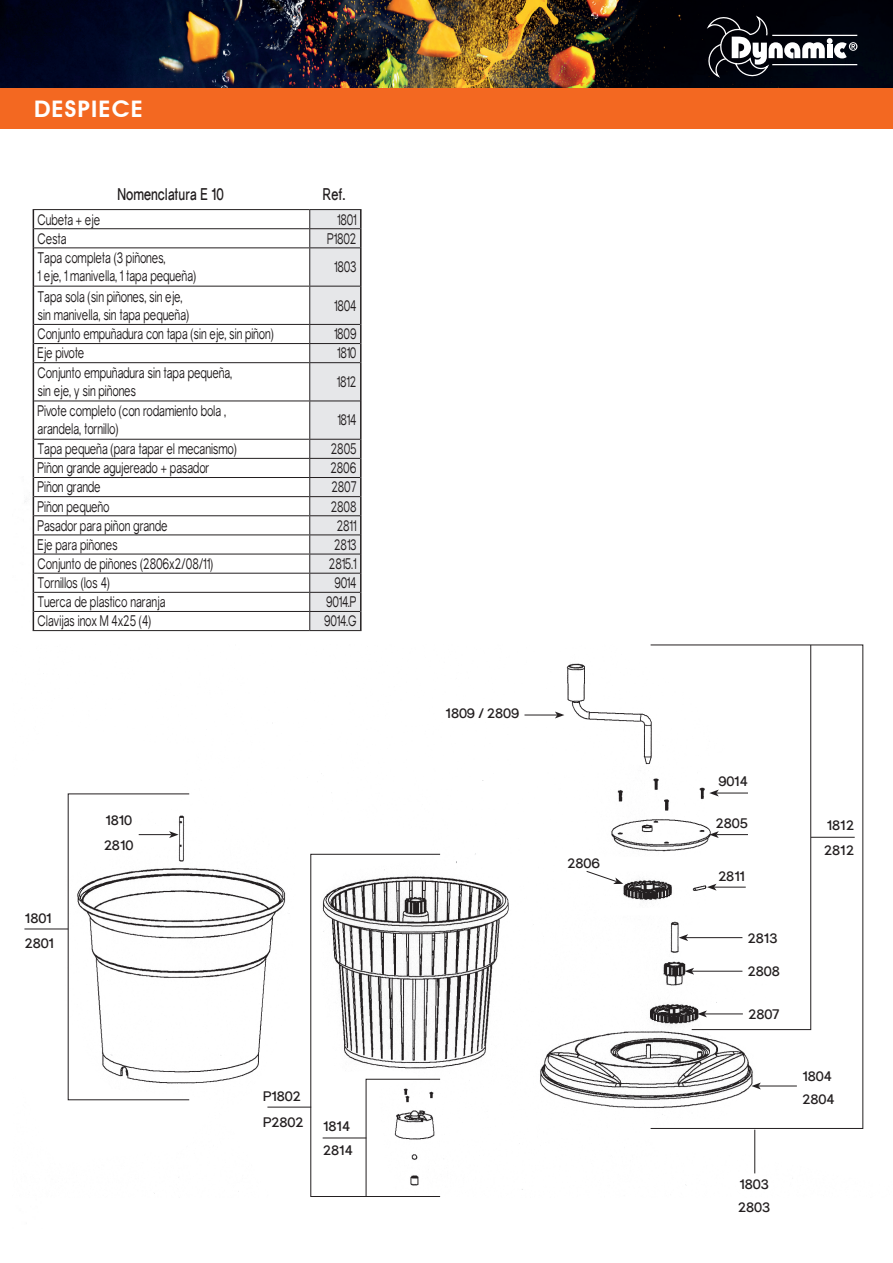
<style>
.page{position:relative;width:893px;height:1263px;background:#fff}
.page>*{position:absolute;margin:0;border:0;box-sizing:border-box;transform-origin:0 0}
.t1{font:600 22.8px "Avant Garde IT Cby BT";letter-spacing:.05em;color:#fff;scale:1.05 1}
.t2{font:700 16.5px "Gravity";color:#231f20;scale:.75 1}
.t3{font:15px/18px "Gravity";letter-spacing:-.01em;color:#231f20;scale:.75 1}
.t4{font:15px "Gravity";letter-spacing:-.01em;color:#231f20;scale:.74 1}
.t5{font:700 13.5px/24.8px "Gravity";letter-spacing:-.01em;color:#231f20}
</style>
<div class="page">
<div style="left:0;top:86px;width:893px;height:43px;background:#f36821"></div>
<img style="left:0;top:0;width:893px;height:87px">
<svg style="left:707px;top:15px;width:150px;height:63px"></svg>
<img style="left:25px;top:476px;width:18px;height:156px">
<img style="left:24px;top:644px;width:840px;height:550px">
<hr style="left:24px;top:928px;width:44px;height:1px;background:#231f20">
<hr style="left:139px;top:834px;width:32px;height:1px;background:#231f20">
<svg style="left:169px;top:831px;width:10px;height:7px"></svg>
<div style="left:310px;top:854px;width:130px;height:343px;border:1px solid #231f20"></div>
<hr style="left:267px;top:1107px;width:44px;height:1px;background:#231f20">
<svg style="left:365px;top:1078px;width:76px;height:119px"></svg>
<hr style="left:323px;top:1137px;width:43px;height:1px;background:#231f20">
<hr style="left:686px;top:937px;width:56px;height:1px;background:#231f20">
<svg style="left:679px;top:934px;width:9px;height:7px"></svg>
<svg style="left:685px;top:968px;width:6px;height:7px"></svg>
<hr style="left:758px;top:1085px;width:39px;height:1px;background:#231f20">
<svg style="left:751px;top:1082px;width:10px;height:7px"></svg>
<svg style="left:586px;top:870px;width:37px;height:14px"></svg>
<svg style="left:691px;top:646px;width:120px;height:384px"></svg>
<hr style="left:811px;top:837px;width:44px;height:1px;background:#231f20">
<hr style="left:754px;top:1130px;width:1px;height:43px;background:#231f20">
<hr style="left:524px;top:715px;width:33px;height:1px;background:#231f20">
<svg style="left:555px;top:711px;width:9px;height:7px"></svg>
<svg style="left:33px;top:210px;width:1px;height:38px"></svg>
<hr style="left:33px;top:248px;width:1px;height:38px;background:#231f20">
<hr style="left:33px;top:286px;width:1px;height:38px;background:#231f20">
<svg style="left:33px;top:324px;width:1px;height:39px"></svg>
<hr style="left:33px;top:363px;width:1px;height:38px;background:#231f20">
<hr style="left:33px;top:401px;width:1px;height:38px;background:#231f20">
<svg style="left:33px;top:439px;width:1px;height:191px"></svg>
<svg style="left:309px;top:210px;width:53px;height:420px;background:#dadbdd"></svg>
<hr style="left:33px;top:209px;width:277px;height:1px;background:#231f20">
<hr style="left:310px;top:209px;width:52px;height:1px;background:#231f20">
<hr style="left:34px;top:228px;width:276px;height:1px;background:#231f20">
<hr style="left:310px;top:228px;width:50px;height:1px;background:#231f20">
<hr style="left:34px;top:247px;width:276px;height:1px;background:#231f20">
<hr style="left:310px;top:247px;width:50px;height:1px;background:#231f20">
<hr style="left:34px;top:286px;width:276px;height:1px;background:#231f20">
<hr style="left:310px;top:286px;width:50px;height:1px;background:#231f20">
<hr style="left:34px;top:324px;width:276px;height:1px;background:#231f20">
<hr style="left:310px;top:324px;width:50px;height:1px;background:#231f20">
<hr style="left:34px;top:343px;width:276px;height:1px;background:#231f20">
<hr style="left:310px;top:343px;width:50px;height:1px;background:#231f20">
<hr style="left:34px;top:362px;width:276px;height:1px;background:#231f20">
<hr style="left:310px;top:362px;width:50px;height:1px;background:#231f20">
<hr style="left:34px;top:401px;width:276px;height:1px;background:#231f20">
<hr style="left:310px;top:401px;width:50px;height:1px;background:#231f20">
<hr style="left:34px;top:439px;width:276px;height:1px;background:#231f20">
<hr style="left:310px;top:439px;width:50px;height:1px;background:#231f20">
<hr style="left:34px;top:458px;width:276px;height:1px;background:#231f20">
<hr style="left:310px;top:458px;width:50px;height:1px;background:#231f20">
<hr style="left:34px;top:477px;width:276px;height:1px;background:#231f20">
<hr style="left:310px;top:477px;width:50px;height:1px;background:#231f20">
<hr style="left:34px;top:496px;width:276px;height:1px;background:#231f20">
<hr style="left:310px;top:496px;width:50px;height:1px;background:#231f20">
<hr style="left:34px;top:515px;width:276px;height:1px;background:#231f20">
<hr style="left:310px;top:515px;width:50px;height:1px;background:#231f20">
<hr style="left:34px;top:534px;width:276px;height:1px;background:#231f20">
<hr style="left:310px;top:534px;width:50px;height:1px;background:#231f20">
<hr style="left:34px;top:554px;width:276px;height:1px;background:#231f20">
<hr style="left:310px;top:554px;width:50px;height:1px;background:#231f20">
<hr style="left:34px;top:573px;width:276px;height:1px;background:#231f20">
<hr style="left:310px;top:573px;width:50px;height:1px;background:#231f20">
<hr style="left:34px;top:592px;width:276px;height:1px;background:#231f20">
<hr style="left:310px;top:592px;width:50px;height:1px;background:#231f20">
<hr style="left:34px;top:611px;width:276px;height:1px;background:#231f20">
<hr style="left:310px;top:611px;width:50px;height:1px;background:#231f20">
<hr style="left:33px;top:630px;width:277px;height:1px;background:#231f20">
<hr style="left:310px;top:630px;width:52px;height:1px;background:#231f20">
<h1 class="t1" style="left:34px;top:95px;width:105px">DESPIECE</h1>
<p class="t2" style="left:117px;top:184px;width:143px">Nomenclatura E 10</p>
<p class="t2" style="left:323px;top:184px;width:32px">Ref.</p>
<p class="t3" style="left:38px;top:210px;width:85px">Cubeta + eje</p>
<p class="t3" style="left:337px;top:210px;width:27px">1801</p>
<p class="t3" style="left:38px;top:229px;width:40px">Cesta</p>
<p class="t3" style="left:327px;top:229px;width:41px">P1802</p>
<p class="t3" style="left:38px;top:249px;width:213px">Tapa completa (3 piñones,<br>1 eje, 1 manivella, 1 tapa pequeña)</p>
<p class="t3" style="left:334px;top:258px;width:31px">1803</p>
<p class="t3" style="left:38px;top:287px;width:204px">Tapa sola (sin piñones, sin eje, sin manivella, sin tapa pequeña)</p>
<p class="t3" style="left:334px;top:296px;width:31px">1804</p>
<p class="t4" style="left:38px;top:325px;width:320px">Conjunto empuñadura con tapa (sin eje, sin piñon)</p>
<p class="t3" style="left:334px;top:325px;width:32px">1809</p>
<p class="t3" style="left:38px;top:344px;width:64px">Eje pivote</p>
<p class="t3" style="left:337px;top:344px;width:27px">1810</p>
<p class="t3" style="left:38px;top:364px;width:261px">Conjunto empuñadura sin tapa pequeña, sin eje, y sin piñones</p>
<p class="t3" style="left:337px;top:373px;width:28px">1812</p>
<p class="t3" style="left:38px;top:402px;width:253px">Pivote completo (con rodamiento bola , arandela, tornillo)</p>
<p class="t3" style="left:337px;top:411px;width:27px">1814</p>
<p class="t3" style="left:38px;top:440px;width:267px">Tapa pequeña (para tapar el mecanismo)</p>
<p class="t3" style="left:331px;top:440px;width:36px">2805</p>
<p class="t3" style="left:38px;top:459px;width:231px">Piñon grande agujereado + pasador</p>
<p class="t3" style="left:330px;top:459px;width:36px">2806</p>
<p class="t3" style="left:38px;top:478px;width:86px">Piñon grande</p>
<p class="t3" style="left:331px;top:478px;width:35px">2807</p>
<p class="t3" style="left:38px;top:497px;width:98px">Piñon pequeño</p>
<p class="t3" style="left:331px;top:497px;width:36px">2808</p>
<p class="t3" style="left:38px;top:516px;width:175px">Pasador para piñon grande</p>
<p class="t3" style="left:337px;top:516px;width:28px">2811</p>
<p class="t3" style="left:38px;top:536px;width:108px">Eje para piñones</p>
<p class="t3" style="left:334px;top:536px;width:31px">2813</p>
<p class="t3" style="left:38px;top:555px;width:235px">Conjunto de piñones (2806x2/08/11)</p>
<p class="t3" style="left:329px;top:555px;width:39px">2815.1</p>
<p class="t3" style="left:38px;top:574px;width:98px">Tornillos (los 4)</p>
<p class="t3" style="left:334px;top:574px;width:31px">9014</p>
<p class="t3" style="left:38px;top:593px;width:172px">Tuerca de plastico naranja</p>
<p class="t3" style="left:326px;top:593px;width:42px">9014.P</p>
<p class="t3" style="left:38px;top:612px;width:153px">Clavijas inox M 4x25 (4)</p>
<p class="t3" style="left:324px;top:612px;width:45px">9014.G</p>
<p class="t5" style="left:105px;top:808px;width:28px">1810</p>
<p class="t5" style="left:25px;top:905px;width:31px">1801<br>2801</p>
<p class="t5" style="left:104px;top:833px;width:31px">2810</p>
<p class="t5" style="left:263px;top:1083px;width:42px;line-height:25.8px">P1802<br>P2802</p>
<p class="t5" style="left:323px;top:1114px;width:31px;line-height:23.5px">1814<br>2814</p>
<p class="t5" style="left:446px;top:701px;width:75px">1809 / 2809</p>
<p class="t5" style="left:568px;top:850px;width:34px">2806</p>
<p class="t5" style="left:718px;top:769px;width:31px">9014</p>
<p class="t5" style="left:716px;top:811px;width:34px">2805</p>
<p class="t5" style="left:718px;top:863px;width:29px">2811</p>
<p class="t5" style="left:748px;top:925px;width:31px">2813</p>
<p class="t5" style="left:748px;top:959px;width:34px">2808</p>
<p class="t5" style="left:748px;top:1002px;width:33px">2807</p>
<p class="t5" style="left:824px;top:812px;width:31px;line-height:25.2px">1812<br>2812</p>
<p class="t5" style="left:802px;top:1064px;width:34px;line-height:23px">1804<br>2804</p>
<p class="t5" style="left:738px;top:1173px;width:33px;line-height:22.4px">1803<br>2803</p>
</div>
